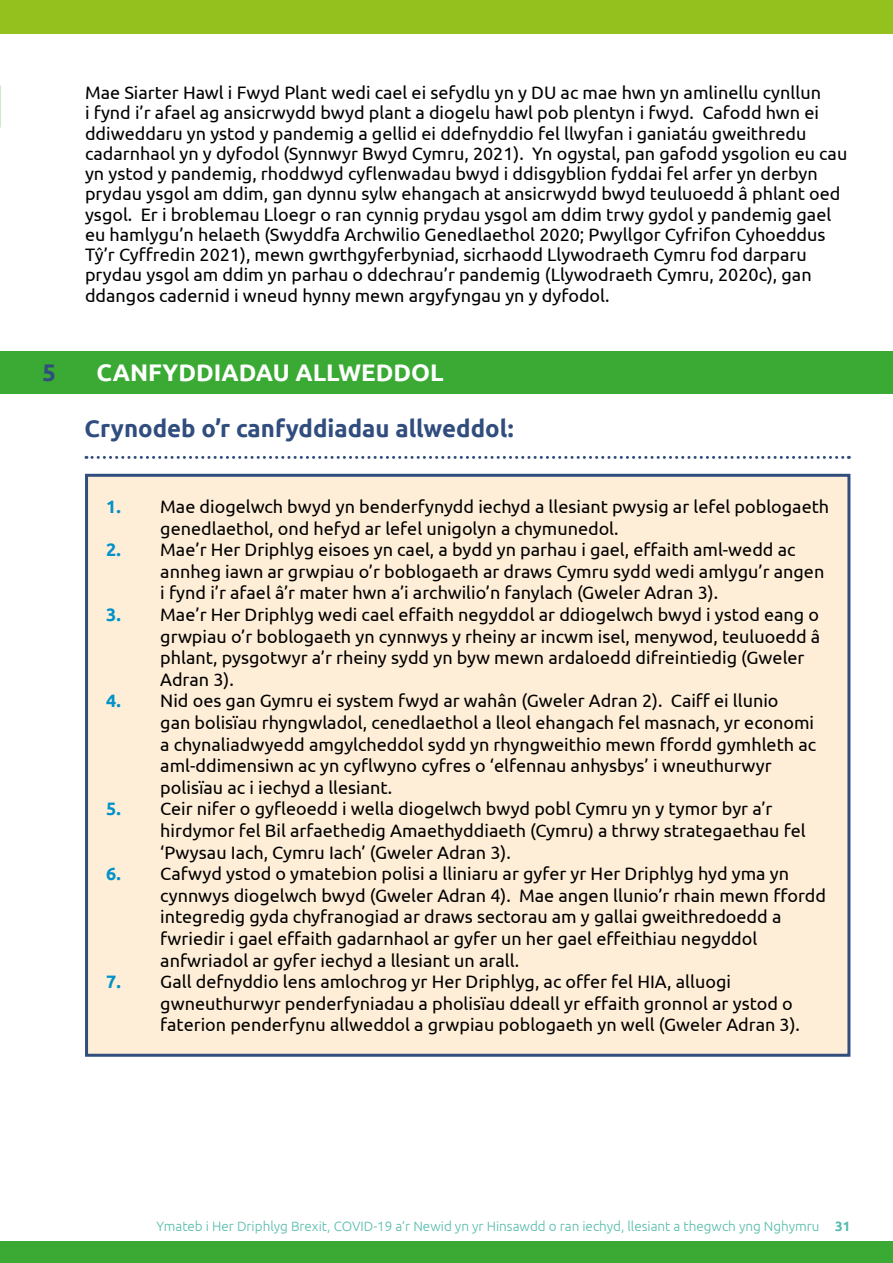
<style>
.page{position:relative;width:893px;height:1263px;background:#fff}
.page>*{position:absolute;margin:0;border:0;box-sizing:border-box;transform-origin:0 0}
.t1{font:700 24px "Ubuntu";color:#304d7e}
.t2{font:700 24px "Ubuntu";color:#fff}
.t3{font:18px/21.6px "Ubuntu";color:#000}
.t4{font:300 13.5px "Ubuntu";color:#54bbab}
.s1{font-weight:700;color:#0092c9}
.s2{font-weight:700}
</style>
<div class="page">
<div style="left:0;top:0;width:893px;height:34px;background:#95c11f"></div>
<div style="left:0;top:1242px;width:893px;height:21px;background:#3aaa35"></div>
<div style="left:0;top:351px;width:893px;height:42px;background:#3aaa35"></div>
<svg style="left:86px;top:456px;width:763px;height:3px"></svg>
<div style="left:85px;top:474px;width:765px;height:583px;background:#ffeed7;border:3px solid #304d7e"></div>
<p class="t3" style="left:85px;top:82px;width:764px;line-height:20.2px">Mae Siarter Hawl i Fwyd Plant wedi cael ei sefydlu yn y DU ac mae hwn yn amlinellu cynllun<br>i fynd i’r afael ag ansicrwydd bwyd plant a diogelu hawl pob plentyn i fwyd. Cafodd hwn ei ddiweddaru yn ystod y pandemig a gellid ei ddefnyddio fel llwyfan i ganiatáu gweithredu cadarnhaol yn y dyfodol (Synnwyr Bwyd Cymru, 2021). Yn ogystal, pan gafodd ysgolion eu cau yn ystod y pandemig, rhoddwyd cyflenwadau bwyd i ddisgyblion fyddai fel arfer yn derbyn prydau ysgol am ddim, gan dynnu sylw ehangach at ansicrwydd bwyd teuluoedd â phlant oed ysgol. Er i broblemau Lloegr o ran cynnig prydau ysgol am ddim trwy gydol y pandemig gael eu hamlygu’n helaeth (Swyddfa Archwilio Genedlaethol 2020; Pwyllgor Cyfrifon Cyhoeddus Tŷ’r Cyffredin 2021), mewn gwrthgyferbyniad, sicrhaodd Llywodraeth Cymru fod darparu prydau ysgol am ddim yn parhau o ddechrau’r pandemig (Llywodraeth Cymru, 2020c), gan ddangos cadernid i wneud hynny mewn argyfyngau yn y dyfodol.</p>
<h1 class="t1" style="left:43px;top:358px;width:15px">5</h1>
<h1 class="t2" style="left:97px;top:358px;width:349px">CANFYDDIADAU ALLWEDDOL</h1>
<h1 class="t1" style="left:84px;top:414px;width:431px">Crynodeb o’r canfyddiadau allweddol:</h1>
<p class="t3" style="left:160px;top:495px;width:670px;text-indent:-54px"><span class="s1">1.</span> Mae diogelwch bwyd yn benderfynydd iechyd a llesiant pwysig ar lefel poblogaeth genedlaethol, ond hefyd ar lefel unigolyn a chymunedol.</p>
<p class="t3" style="left:160px;top:538px;width:665px;text-indent:-54px"><span class="s1">2.</span> Mae’r Her Driphlyg eisoes yn cael, a bydd yn parhau i gael, effaith aml-wedd ac annheg iawn ar grwpiau o’r boblogaeth ar draws Cymru sydd wedi amlygu’r angen i fynd i’r afael â’r mater hwn a’i archwilio’n fanylach (Gweler Adran 3).</p>
<p class="t3" style="left:160px;top:603px;width:661px;text-indent:-54px"><span class="s1">3.</span> Mae’r Her Driphlyg wedi cael effaith negyddol ar ddiogelwch bwyd i ystod eang o grwpiau o’r boblogaeth yn cynnwys y rheiny ar incwm isel, menywod, teuluoedd â phlant, pysgotwyr a’r rheiny sydd yn byw mewn ardaloedd difreintiedig (Gweler Adran 3).</p>
<p class="t3" style="left:160px;top:690px;width:657px;text-indent:-54px"><span class="s1">4.</span> Nid oes gan Gymru ei system fwyd ar wahân (Gweler Adran 2). Caiff ei llunio<br>gan bolisïau rhyngwladol, cenedlaethol a lleol ehangach fel masnach, yr economi a chynaliadwyedd amgylcheddol sydd yn rhyngweithio mewn ffordd gymhleth ac aml-ddimensiwn ac yn cyflwyno cyfres o ‘elfennau anhysbys’ i wneuthurwyr polisïau ac i iechyd a llesiant.</p>
<p class="t3" style="left:160px;top:798px;width:647px;text-indent:-54px"><span class="s1">5.</span> Ceir nifer o gyfleoedd i wella diogelwch bwyd pobl Cymru yn y tymor byr a’r hirdymor fel Bil arfaethedig Amaethyddiaeth (Cymru) a thrwy strategaethau fel ‘Pwysau Iach, Cymru Iach’ (Gweler Adran 3).</p>
<p class="t3" style="left:160px;top:862px;width:667px;text-indent:-54px"><span class="s1">6.</span> Cafwyd ystod o ymatebion polisi a lliniaru ar gyfer yr Her Driphlyg hyd yma yn cynnwys diogelwch bwyd (Gweler Adran 4). Mae angen llunio’r rhain mewn ffordd integredig gyda chyfranogiad ar draws sectorau am y gallai gweithredoedd a fwriedir i gael effaith gadarnhaol ar gyfer un her gael effeithiau negyddol anfwriadol ar gyfer iechyd a llesiant un arall.</p>
<p class="t3" style="left:160px;top:970px;width:641px;text-indent:-54px"><span class="s1">7.</span> Gall defnyddio lens amlochrog yr Her Driphlyg, ac offer fel HIA, alluogi gwneuthurwyr penderfyniadau a pholisïau ddeall yr effaith gronnol ar ystod o faterion penderfynu allweddol a grwpiau poblogaeth yn well (Gweler Adran 3).</p>
<p class="t4" style="left:157px;top:1218px;width:695px">Ymateb i Her Driphlyg Brexit, COVID-19 a’r Newid yn yr Hinsawdd o ran iechyd, llesiant a thegwch yng Nghymru <span class="s2">31</span></p>
</div>
